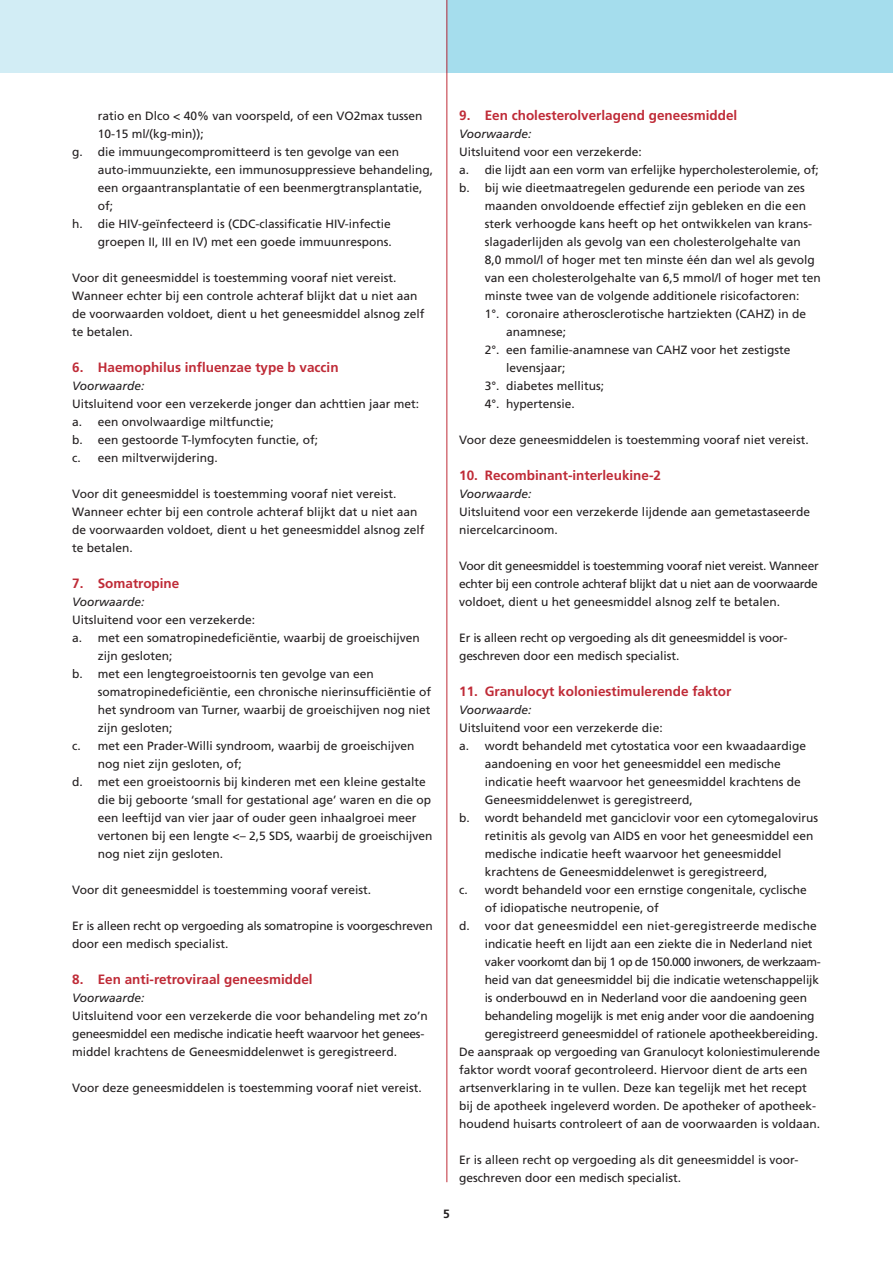
<style>
.page{position:relative;width:893px;height:1263px;background:#fff}
.page>*{position:absolute;margin:0;border:0;box-sizing:border-box;transform-origin:0 0}
.t1{font:700 13.5px "Frutiger";color:#bf2b37}
.t2{font:12px/18px "Frutiger";color:#231f20}
.t3{font:italic 12px "Frutiger";color:#231f20}
.t4{font:12px "Frutiger";letter-spacing:.02em;color:#231f20}
.t5{font:12px "Frutiger";letter-spacing:-.04em;color:#231f20}
.t6{font:12px "Frutiger";letter-spacing:-.02em;color:#231f20}
.t7{font:700 12px "Frutiger";color:#231f20}
</style>
<div class="page">
<div style="left:0;top:0;width:446px;height:72px;background:#d2edf5"></div>
<div style="left:446px;top:0;width:447px;height:72px;background:#a5dded"></div>
<hr style="left:446px;top:0;width:1px;height:1182px;background:#bf2b37">
<p class="t2" style="left:98px;top:107px;width:326px">ratio en Dlco &lt; 40% van voorspeld, of een VO2max tussen</p>
<p class="t2" style="left:98px;top:125px;width:108px">10-15 ml/(kg-min));</p>
<p class="t2" style="left:72px;top:143px;width:328px">g. die immuungecompromitteerd is ten gevolge van een</p>
<p class="t2" style="left:98px;top:161px;width:337px">auto-immuunziekte, een immunosuppressieve behandeling,</p>
<p class="t2" style="left:98px;top:179px;width:326px">een orgaantransplantatie of een beenmergtransplantatie,</p>
<p class="t2" style="left:98px;top:197px;width:17px">of;</p>
<p class="t2" style="left:72px;top:215px;width:320px">h. die HIV-geïnfecteerd is (CDC-classificatie HIV-infectie</p>
<p class="t2" style="left:98px;top:233px;width:296px">groepen II, III en IV) met een goede immuunrespons.</p>
<p class="t2" style="left:72px;top:269px;width:354px">Voor dit geneesmiddel is toestemming vooraf niet vereist.<br>Wanneer echter bij een controle achteraf blijkt dat u niet aan de voorwaarden voldoet, dient u het geneesmiddel alsnog zelf te betalen.</p>
<p class="t1" style="left:72px;top:359px;width:268px">6. Haemophilus influenzae type b vaccin</p>
<p class="t3" style="left:72px;top:379px;width:74px">Voorwaarde:</p>
<p class="t2" style="left:72px;top:395px;width:348px">Uitsluitend voor een verzekerde jonger dan achttien jaar met: a. een onvolwaardige miltfunctie;<br>b. een gestoorde T-lymfocyten functie, of;<br>c. een miltverwijdering.</p>
<p class="t2" style="left:72px;top:485px;width:354px">Voor dit geneesmiddel is toestemming vooraf niet vereist.<br>Wanneer echter bij een controle achteraf blijkt dat u niet aan de voorwaarden voldoet, dient u het geneesmiddel alsnog zelf te betalen.</p>
<p class="t1" style="left:72px;top:575px;width:109px">7. Somatropine</p>
<p class="t3" style="left:72px;top:595px;width:74px">Voorwaarde:</p>
<p class="t2" style="left:72px;top:611px;width:184px">Uitsluitend voor een verzekerde:</p>
<p class="t2" style="left:72px;top:629px;width:349px">a. met een somatropinedeficiëntie, waarbij de groeischijven</p>
<p class="t2" style="left:98px;top:647px;width:76px">zijn gesloten;</p>
<p class="t2" style="left:72px;top:665px;width:303px">b. met een lengtegroeistoornis ten gevolge van een</p>
<p class="t2" style="left:98px;top:683px;width:335px">somatropinedeficiëntie, een chronische nierinsufficiëntie of</p>
<p class="t2" style="left:98px;top:701px;width:334px">het syndroom van Turner, waarbij de groeischijven nog niet</p>
<p class="t2" style="left:98px;top:719px;width:76px">zijn gesloten;</p>
<p class="t2" style="left:72px;top:737px;width:344px">c. met een Prader-Willi syndroom, waarbij de groeischijven</p>
<p class="t2" style="left:98px;top:755px;width:146px">nog niet zijn gesloten, of;</p>
<p class="t2" style="left:72px;top:773px;width:355px">d. met een groeistoornis bij kinderen met een kleine gestalte</p>
<p class="t2" style="left:98px;top:791px;width:335px">die bij geboorte ‘small for gestational age’ waren en die op</p>
<p class="t2" style="left:98px;top:809px;width:320px">een leeftijd van vier jaar of ouder geen inhaalgroei meer</p>
<p class="t2" style="left:98px;top:827px;width:336px">vertonen bij een lengte &lt;– 2,5 SDS, waarbij de groeischijven</p>
<p class="t2" style="left:98px;top:845px;width:127px">nog niet zijn gesloten.</p>
<p class="t2" style="left:72px;top:881px;width:300px">Voor dit geneesmiddel is toestemming vooraf vereist.</p>
<p class="t2" style="left:72px;top:917px;width:362px">Er is alleen recht op vergoeding als somatropine is voorgeschreven door een medisch specialist.</p>
<p class="t1" style="left:72px;top:971px;width:242px">8. Een anti-retroviraal geneesmiddel</p>
<p class="t3" style="left:72px;top:991px;width:74px">Voorwaarde:</p>
<p class="t2" style="left:72px;top:1007px;width:357px">Uitsluitend voor een verzekerde die voor behandeling met zo’n geneesmiddel een medische indicatie heeft waarvoor het genees&shy;middel krachtens de Geneesmiddelenwet is geregistreerd.</p>
<p class="t2" style="left:72px;top:1079px;width:351px">Voor deze geneesmiddelen is toestemming vooraf niet vereist.</p>
<p class="t7" style="left:443px;top:1207px;width:8px">5</p>
<p class="t1" style="left:459px;top:107px;width:280px">9. Een cholesterolverlagend geneesmiddel</p>
<p class="t3" style="left:459px;top:127px;width:74px">Voorwaarde:</p>
<p class="t2" style="left:459px;top:143px;width:361px">Uitsluitend voor een verzekerde:<br>a. die lijdt aan een vorm van erfelijke hypercholesterolemie, of; b. bij wie dieetmaatregelen gedurende een periode van zes</p>
<p class="t2" style="left:485px;top:197px;width:323px">maanden onvoldoende effectief zijn gebleken en die een</p>
<p class="t2" style="left:485px;top:215px;width:329px">sterk verhoogde kans heeft op het ontwikkelen van krans-</p>
<p class="t2" style="left:485px;top:233px;width:318px">slagaderlijden als gevolg van een cholesterolgehalte van</p>
<p class="t2" style="left:485px;top:251px;width:332px">8,0 mmol/l of hoger met ten minste één dan wel als gevolg</p>
<p class="t2" style="left:485px;top:269px;width:337px">van een cholesterolgehalte van 6,5 mmol/l of hoger met ten</p>
<p class="t2" style="left:485px;top:287px;width:316px">minste twee van de volgende additionele risicofactoren:</p>
<p class="t2" style="left:485px;top:305px;width:323px">1°. coronaire atherosclerotische hartziekten (CAHZ) in de</p>
<p class="t2" style="left:506px;top:323px;width:62px">anamnese;</p>
<p class="t2" style="left:485px;top:341px;width:307px">2°. een familie-anamnese van CAHZ voor het zestigste</p>
<p class="t2" style="left:506px;top:359px;width:61px">levensjaar;</p>
<p class="t2" style="left:485px;top:377px;width:121px">3°. diabetes mellitus;</p>
<p class="t2" style="left:485px;top:395px;width:92px">4°. hypertensie.</p>
<p class="t2" style="left:459px;top:431px;width:351px">Voor deze geneesmiddelen is toestemming vooraf niet vereist.</p>
<p class="t1" style="left:459px;top:467px;width:203px">10. Recombinant-interleukine-2</p>
<p class="t3" style="left:459px;top:487px;width:74px">Voorwaarde:</p>
<p class="t2" style="left:459px;top:503px;width:352px">Uitsluitend voor een verzekerde lijdende aan gemetastaseerde niercelcarcinoom.</p>
<p class="t2" style="left:459px;top:557px;width:361px;text-align:justify">Voor dit geneesmiddel is toestemming vooraf niet vereist. Wanneer echter bij een controle achteraf blijkt dat u niet aan de voorwaarde voldoet, dient u het geneesmiddel alsnog zelf te betalen.</p>
<p class="t2" style="left:459px;top:629px;width:330px">Er is alleen recht op vergoeding als dit geneesmiddel is voor&shy;geschreven door een medisch specialist.</p>
<p class="t1" style="left:459px;top:683px;width:274px">11. Granulocyt koloniestimulerende faktor</p>
<p class="t3" style="left:459px;top:703px;width:74px">Voorwaarde:</p>
<p class="t2" style="left:459px;top:719px;width:205px">Uitsluitend voor een verzekerde die:</p>
<p class="t2" style="left:459px;top:737px;width:348px">a. wordt behandeld met cytostatica voor een kwaadaardige</p>
<p class="t2" style="left:485px;top:755px;width:298px">aandoening en voor het geneesmiddel een medische</p>
<p class="t2" style="left:485px;top:773px;width:318px">indicatie heeft waarvoor het geneesmiddel krachtens de</p>
<p class="t2" style="left:485px;top:791px;width:210px">Geneesmiddelenwet is geregistreerd,</p>
<p class="t2" style="left:459px;top:809px;width:360px">b. wordt behandeld met ganciclovir voor een cytomegalovirus</p>
<p class="t2" style="left:485px;top:827px;width:330px">retinitis als gevolg van AIDS en voor het geneesmiddel een</p>
<p class="t2" style="left:485px;top:845px;width:298px">medische indicatie heeft waarvoor het geneesmiddel</p>
<p class="t2" style="left:485px;top:863px;width:284px">krachtens de Geneesmiddelenwet is geregistreerd,</p>
<p class="t2" style="left:459px;top:881px;width:349px">c. wordt behandeld voor een ernstige congenitale, cyclische</p>
<p class="t2" style="left:485px;top:899px;width:176px">of idiopatische neutropenie, of</p>
<p class="t4" style="left:459px;top:919px;width:359px">d. voor dat geneesmiddel een niet-geregistreerde medische</p>
<p class="t2" style="left:485px;top:935px;width:329px">indicatie heeft en lijdt aan een ziekte die in Nederland niet</p>
<p class="t5" style="left:485px;top:955px;width:337px">vaker voorkomt dan bij 1 op de 150.000 inwoners, de werkzaam-</p>
<p class="t2" style="left:485px;top:971px;width:336px">heid van dat geneesmiddel bij die indicatie wetenschappelijk</p>
<p class="t2" style="left:485px;top:989px;width:324px">is onderbouwd en in Nederland voor die aandoening geen</p>
<p class="t6" style="left:485px;top:1009px;width:331px">behandeling mogelijk is met enig ander voor die aandoening</p>
<p class="t2" style="left:485px;top:1025px;width:335px">geregistreerd geneesmiddel of rationele apotheekbereiding.</p>
<p class="t2" style="left:459px;top:1043px;width:362px">De aanspraak op vergoeding van Granulocyt koloniestimulerende</p>
<p class="t2" style="left:459px;top:1061px;width:350px">faktor wordt vooraf gecontroleerd. Hiervoor dient de arts een</p>
<p class="t2" style="left:459px;top:1079px;width:349px">artsenverklaring in te vullen. Deze kan tegelijk met het recept</p>
<p class="t2" style="left:459px;top:1097px;width:358px">bij de apotheek ingeleverd worden. De apotheker of apotheek-</p>
<p class="t2" style="left:459px;top:1115px;width:362px">houdend huisarts controleert of aan de voorwaarden is voldaan.</p>
<p class="t2" style="left:459px;top:1151px;width:341px">Er is alleen recht op vergoeding als dit geneesmiddel is voor&shy;geschreven door een medisch specialist.</p>
</div>
